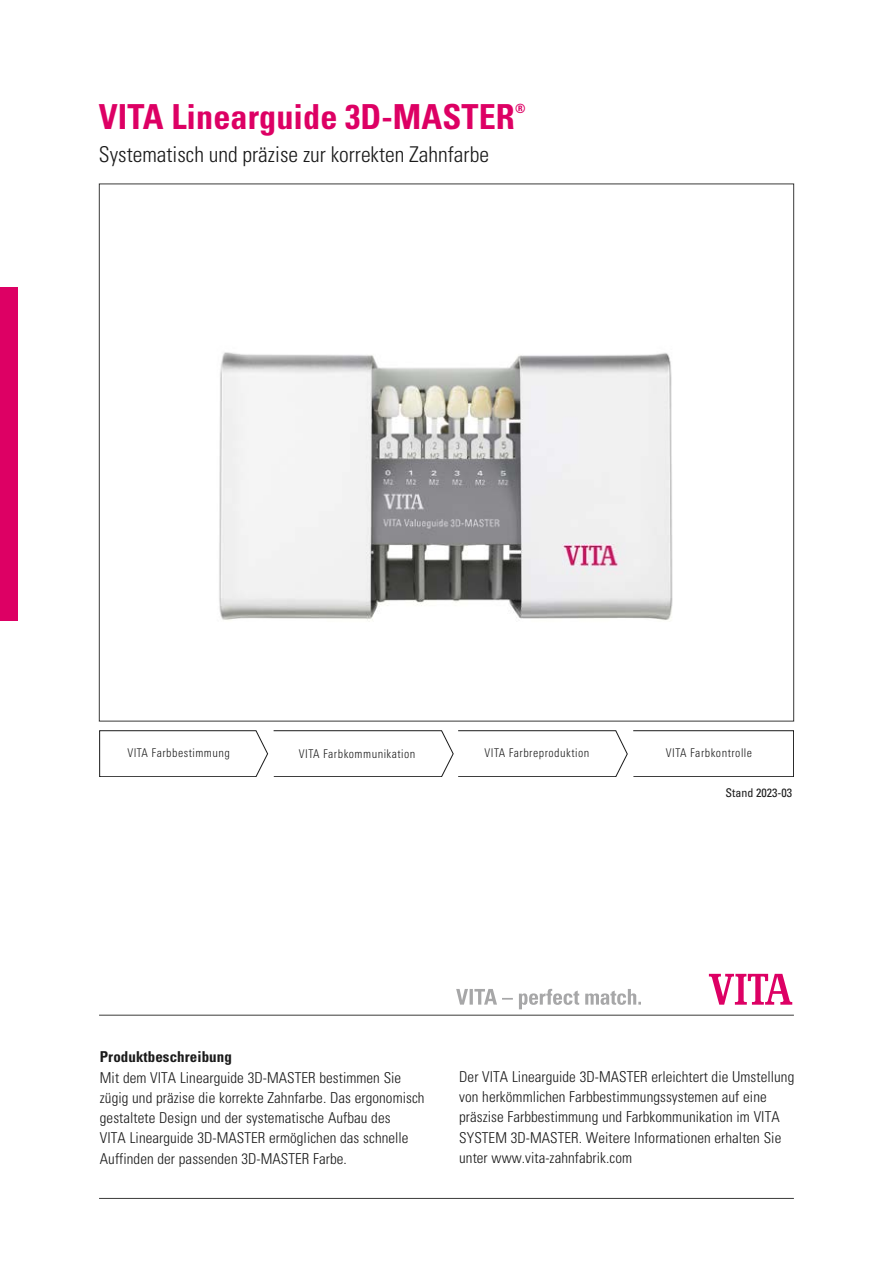
<style>
.page{position:relative;width:893px;height:1263px;background:#fff}
.page>*{position:absolute;margin:0;border:0;box-sizing:border-box;transform-origin:0 0}
.t1{font:700 condensed 34.5px "Univers";letter-spacing:.005em;color:#dd0064}
.t2{font:300 condensed 21.75px "Univers";color:#1a1a1a}
.t3{font:300 condensed 15px/20.2px "Univers LT";letter-spacing:.005em;color:#1a1a1a}
.t4{font:700 condensed 15px "Univers LT";letter-spacing:.005em;color:#1a1a1a}
.t5{font:700 condensed 12.75px "Univers";color:#dd0064}
.t6{font:300 condensed 12px "Univers Next Pro";letter-spacing:.04em;color:#1a1a1a}
.t7{font:condensed 12px "Univers";color:#1a1a1a}
</style>
<div class="page">
<div style="left:99px;top:184px;width:695px;height:537px;background:#fff;border:1px solid #3b3b3a"></div>
<img style="left:219px;top:352px;width:454px;height:270px">
<hr style="left:99px;top:1015px;width:695px;height:1px;background:#3b3b3a">
<hr style="left:99px;top:1198px;width:695px;height:1px;background:#3b3b3a">
<div style="left:0;top:287px;width:17px;height:334px;background:#dd0064"></div>
<svg style="left:709px;top:974px;width:83px;height:31px"></svg>
<svg style="left:456px;top:989px;width:185px;height:20px"></svg>
<svg style="left:99px;top:730px;width:695px;height:47px"></svg>
<h1 class="t1" style="left:99px;top:96px;width:418px">VITA Linearguide 3D-MASTER</h1>
<p class="t5" style="left:515px;top:101px;width:12px">®</p>
<h2 class="t2" style="left:99px;top:141px;width:392px">Systematisch und präzise zur korrekten Zahnfarbe</h2>
<p class="t6" style="left:127px;top:746px;width:104px">VITA Farbbestimmung</p>
<p class="t6" style="left:299px;top:746px;width:118px">VITA Farbkommunikation</p>
<p class="t6" style="left:484px;top:746px;width:106px">VITA Farbreproduktion</p>
<p class="t6" style="left:666px;top:746px;width:88px">VITA Farbkontrolle</p>
<p class="t7" style="left:726px;top:785px;width:68px">Stand 2023-03</p>
<p class="t4" style="left:100px;top:1048px;width:133px">Produktbeschreibung</p>
<p class="t3" style="left:100px;top:1067px;width:326px">Mit dem VITA Linearguide 3D-MASTER bestimmen Sie zügig und präzise die korrekte Zahnfarbe. Das ergonomisch gestaltete Design und der systematische Aufbau des<br>VITA Linearguide 3D-MASTER ermöglichen das schnelle Auffinden der passenden 3D-MASTER Farbe.</p>
<p class="t3" style="left:459px;top:1066px;width:337px">Der VITA Linearguide 3D-MASTER erleichtert die Umstellung von herkömmlichen Farbbestimmungssystemen auf eine präszise Farbbestimmung und Farbkommunikation im VITA SYSTEM 3D-MASTER. Weitere Informationen erhalten Sie unter www.vita-zahnfabrik.com</p>
</div>
